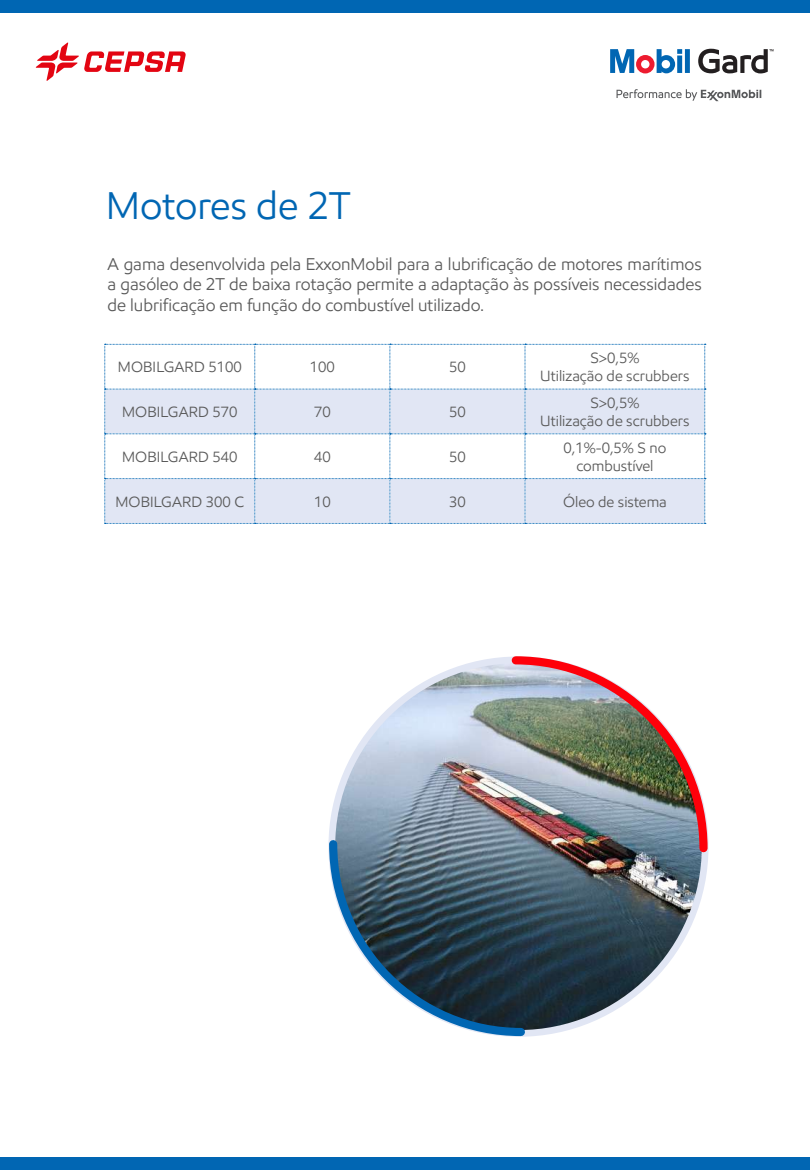
<style>
.page{position:relative;width:810px;height:1170px;background:#fff}
.page>*{position:absolute;margin:0;border:0;box-sizing:border-box;transform-origin:0 0}
.t1{font:39px "E Mprint";color:#0166b3}
.t2{font:17.25px/20.7px "E Mprint";color:#5a5a5a;text-align:justify}
.t3{font:15px/18px "E Mprint";color:#5a5a5a;text-align:center}
</style>
<div class="page">
<svg style="left:35px;top:42px;width:151px;height:39px"></svg>
<svg style="left:104px;top:344px;width:602px;height:180px"></svg>
<svg style="left:617px;top:89px;width:144px;height:12px"></svg>
<svg style="left:610px;top:49px;width:80px;height:24px"></svg>
<svg style="left:698px;top:49px;width:75px;height:24px"></svg>
<div style="left:0;top:0;width:810px;height:13px;background:#0066b3"></div>
<img style="left:332px;top:659px;width:373px;height:374px;border-radius:187px">
<img style="left:508px;top:656px;width:201px;height:200px">
<svg style="left:328px;top:835px;width:201px;height:202px"></svg>
<div style="left:0;top:1157px;width:810px;height:12px;background:#0166b3"></div>
<h1 class="t1" style="left:106px;top:181px;width:246px">Motores de 2T</h1>
<p class="t2" style="left:108px;top:253px;width:596px">A gama desenvolvida pela ExxonMobil para a lubrificação de motores marítimos a gasóleo de 2T de baixa rotação permite a adaptação às possíveis necessidades de lubrificação em função do combustível utilizado.</p>
<p class="t3" style="left:118px;top:358px;width:125px">MOBILGARD 5100</p>
<p class="t3" style="left:310px;top:358px;width:27px">100</p>
<p class="t3" style="left:449px;top:358px;width:18px">50</p>
<p class="t3" style="left:540px;top:349px;width:151px">S&gt;0,5%<br>Utilização de scrubbers</p>
<p class="t3" style="left:122px;top:403px;width:117px">MOBILGARD 570</p>
<p class="t3" style="left:314px;top:403px;width:18px">70</p>
<p class="t3" style="left:449px;top:403px;width:18px">50</p>
<p class="t3" style="left:540px;top:394px;width:151px">S&gt;0,5%<br>Utilização de scrubbers</p>
<p class="t3" style="left:122px;top:447px;width:117px">MOBILGARD 540</p>
<p class="t3" style="left:314px;top:447px;width:18px">40</p>
<p class="t3" style="left:449px;top:447px;width:18px">50</p>
<p class="t3" style="left:564px;top:438px;width:104px">0,1%-0,5% S no combustível</p>
<p class="t3" style="left:115px;top:492px;width:130px">MOBILGARD 300 C</p>
<p class="t3" style="left:314px;top:492px;width:18px">10</p>
<p class="t3" style="left:449px;top:492px;width:18px">30</p>
<p class="t3" style="left:563px;top:492px;width:105px">Óleo de sistema</p>
</div>
